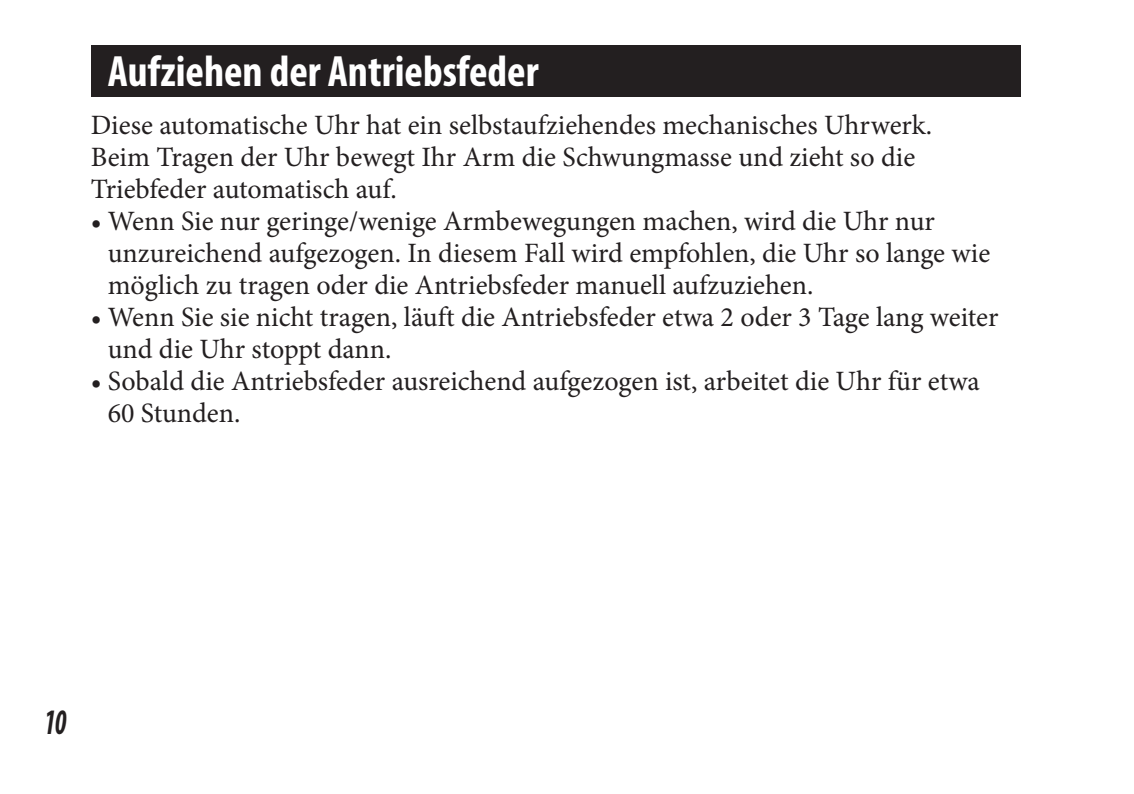
<style>
.page{position:relative;width:1134px;height:794px;background:#fff}
.page>*{position:absolute;margin:0;border:0;box-sizing:border-box;transform-origin:0 0}
.t1{font:700 condensed 44px "Myriad Pro";color:#fff}
.t2{font:italic 700 condensed 36px "Myriad Pro";color:#231f20;scale:.75 1}
.t3{font:28px/32px "Minion Pro";color:#231f20}
</style>
<div class="page">
<div style="left:91px;top:45px;width:929px;height:51px;background:#231f20"></div>
<h1 class="t1" style="left:108px;top:44px;width:432px">Aufziehen der Antriebsfeder</h1>
<p class="t3" style="left:91px;top:109px;width:843px">Diese automatische Uhr hat ein selbstaufziehendes mechanisches Uhrwerk.<br>Beim Tragen der Uhr bewegt Ihr Arm die Schwungmasse und zieht so die<br>Triebfeder automatisch auf.</p>
<p class="t3" style="left:108px;top:205px;width:884px;text-indent:-17px">• Wenn Sie nur geringe/wenige Armbewegungen machen, wird die Uhr nur unzureichend aufgezogen. In diesem Fall wird empfohlen, die Uhr so lange wie möglich zu tragen oder die Antriebsfeder manuell aufzuziehen.</p>
<p class="t3" style="left:108px;top:301px;width:892px;text-indent:-17px">• Wenn Sie sie nicht tragen, läuft die Antriebsfeder etwa 2 oder 3 Tage lang weiter und die Uhr stoppt dann.</p>
<p class="t3" style="left:108px;top:365px;width:874px;text-indent:-17px">• Sobald die Antriebsfeder ausreichend aufgezogen ist, arbeitet die Uhr für etwa<br>60 Stunden.</p>
<p class="t2" style="left:44px;top:699px;width:31px">10</p>
</div>
